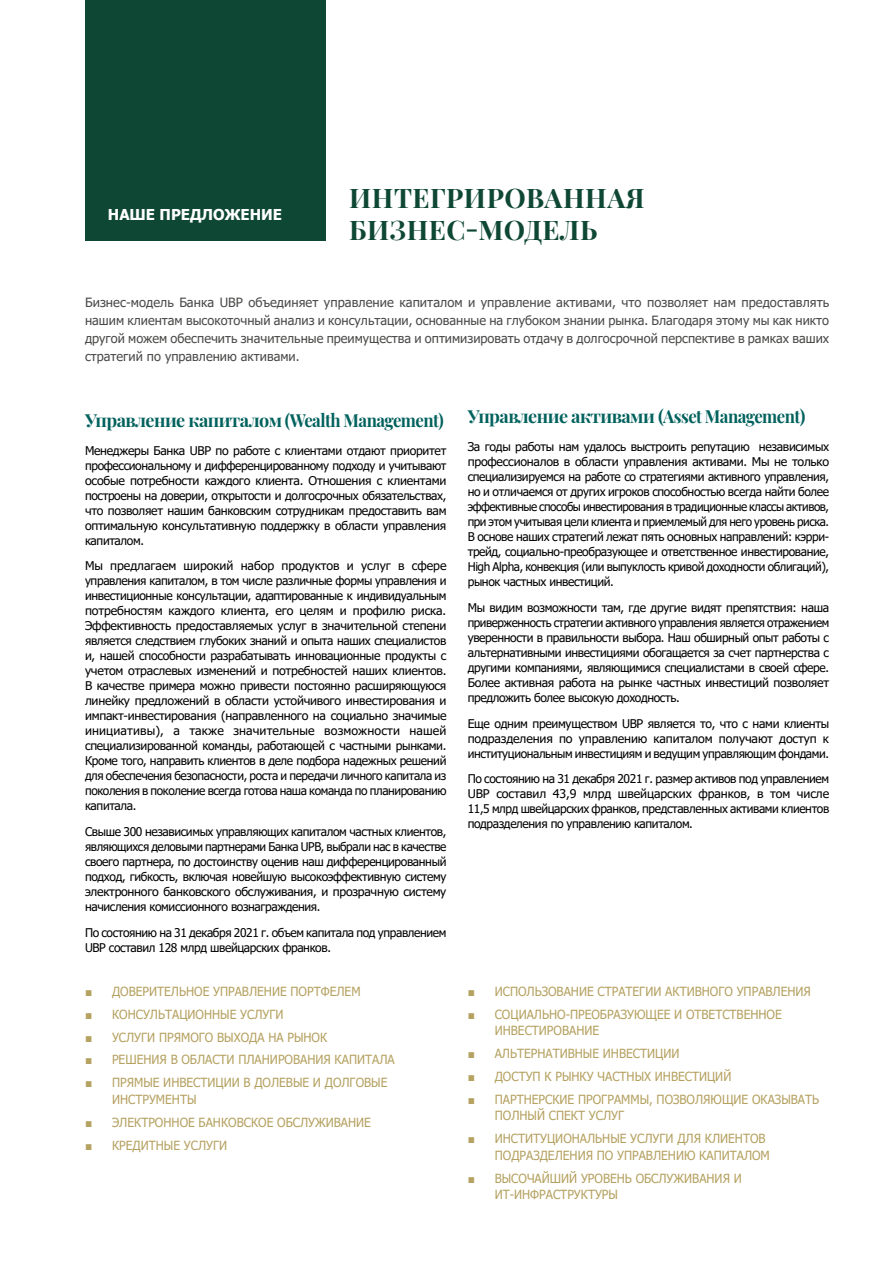
<style>
.page{position:relative;width:893px;height:1263px;background:#fff}
.page>*{position:absolute;margin:0;border:0;box-sizing:border-box;transform-origin:0 0}
.titre_niv_01{font:700 27px/32.4px "Playfair Display";letter-spacing:.02em;color:#0f4735}
.titre_niv_02_bleu_ca{font:700 18px "Playfair Display";letter-spacing:-.03em;color:#00615d}
.titre_section{font:700 15px "Tahoma";color:#fff}
.chapau{font:12.75px/18px "Tahoma";color:#4a4a49;text-align:justify}
.t1{font:12.6px/16.5px "Tahoma";color:#b5a160;scale:.95 1}
.texte_standard{font:12px/15px "Tahoma";letter-spacing:-.03em;color:#000;text-align:justify}
.s1{font-family:"Arial"}
</style>
<div class="page">
<div style="left:85px;top:0;width:241px;height:241px;background:#0f4735"></div>
<p class="titre_section" style="left:108px;top:204px;width:176px">НАШЕ ПРЕДЛОЖЕНИЕ</p>
<p class="titre_niv_01" style="left:349px;top:179px;width:297px">ИНТЕГРИРОВАННАЯ<br>БИЗНЕС-МОДЕЛЬ</p>
<p class="chapau" style="left:85px;top:294px;width:746px">Бизнес-модель Банка UBP объединяет управление капиталом и управление активами, что позволяет нам предоставлять нашим клиентам высокоточный анализ и консультации, основанные на глубоком знании рынка. Благодаря этому мы как никто другой можем обеспечить значительные преимущества и оптимизировать отдачу в долгосрочной перспективе в рамках ваших стратегий по управлению активами.</p>
<p class="titre_niv_02_bleu_ca" style="left:85px;top:406px;width:360px">Управление капиталом (Wealth Management)</p>
<p class="texte_standard" style="left:85px;top:443px;width:363px">Менеджеры Банка UBP по работе с клиентами отдают приоритет профессиональному и дифференцированному подходу и учитывают особые потребности каждого клиента. Отношения с клиентами построены на доверии, открытости и долгосрочных обязательствах, что позволяет нашим банковским сотрудникам предоставить вам оптимальную консультативную поддержку в области управления капиталом.</p>
<p class="texte_standard" style="left:85px;top:559px;width:363px">Мы предлагаем широкий набор продуктов и услуг в сфере управления капиталом, в том числе различные формы управления и инвестиционные консультации, адаптированные к индивидуальным потребностям каждого клиента, его целям и профилю риска.<br>Эффективность предоставляемых услуг в значительной степени является следствием глубоких знаний и опыта наших специалистов и, нашей способности разрабатывать инновационные продукты с учетом отраслевых изменений и потребностей наших клиентов.<br>В качестве примера можно привести постоянно расширяющуюся линейку предложений в области устойчивого инвестирования и импакт-инвестирования (направленного на социально значимые инициативы), а также значительные возможности нашей специализированной команды, работающей с частными рынками.<br>Кроме того, направить клиентов в деле подбора надежных решений для обеспечения безопасности, роста и передачи личного капитала из поколения в поколение всегда готова наша команда по планированию капитала.</p>
<p class="texte_standard" style="left:85px;top:825px;width:363px">Свыше 300 независимых управляющих капиталом частных клиентов, являющихся деловыми партнерами Банка UPB, выбрали нас в качестве своего партнера, по достоинству оценив наш дифференцированный подход, гибкость, включая новейшую высокоэффективную систему электронного банковского обслуживания, и прозрачную систему начисления комиссионного вознаграждения.</p>
<p class="texte_standard" style="left:85px;top:925px;width:363px">По состоянию на 31 декабря 2021 г. объем капитала под управлением<br>UBP составил 128 млрд швейцарских франков.</p>
<p class="t1" style="left:85px;top:984px;width:292px"><span class="s1">■</span> ДОВЕРИТЕЛЬНОЕ УПРАВЛЕНИЕ ПОРТФЕЛЕМ</p>
<p class="t1" style="left:85px;top:1006px;width:210px"><span class="s1">■</span> КОНСУЛЬТАЦИОННЫЕ УСЛУГИ</p>
<p class="t1" style="left:85px;top:1029px;width:257px"><span class="s1">■</span> УСЛУГИ ПРЯМОГО ВЫХОДА НА РЫНОК</p>
<p class="t1" style="left:85px;top:1052px;width:327px"><span class="s1">■</span> РЕШЕНИЯ В ОБЛАСТИ ПЛАНИРОВАНИЯ КАПИТАЛА</p>
<p class="t1" style="left:112px;top:1075px;width:291px;text-indent:-27px"><span class="s1">■</span> ПРЯМЫЕ ИНВЕСТИЦИИ В ДОЛЕВЫЕ И ДОЛГОВЫЕ<br>ИНСТРУМЕНТЫ</p>
<p class="t1" style="left:85px;top:1114px;width:302px"><span class="s1">■</span> ЭЛЕКТРОННОЕ БАНКОВСКОЕ ОБСЛУЖИВАНИЕ</p>
<p class="t1" style="left:85px;top:1137px;width:151px"><span class="s1">■</span> КРЕДИТНЫЕ УСЛУГИ</p>
<p class="titre_niv_02_bleu_ca" style="left:468px;top:402px;width:339px">Управление активами (Asset Management)</p>
<p class="texte_standard" style="left:468px;top:440px;width:363px">За годы работы нам удалось выстроить репутацию независимых профессионалов в области управления активами. Мы не только специализируемся на работе со стратегиями активного управления, но и отличаемся от других игроков способностью всегда найти более эффективные способы инвестирования в традиционные классы активов, при этом учитывая цели клиента и приемлемый для него уровень риска.<br>В основе наших стратегий лежат пять основных направлений: кэрри&shy;трейд, социально-преобразующее и ответственное инвестирование, High Alpha, конвекция (или выпуклость кривой доходности облигаций), рынок частных инвестиций.</p>
<p class="texte_standard" style="left:468px;top:601px;width:363px">Мы видим возможности там, где другие видят препятствия: наша приверженность стратегии активного управления является отражением уверенности в правильности выбора. Наш обширный опыт работы с альтернативными инвестициями обогащается за счет партнерства с другими компаниями, являющимися специалистами в своей сфере.<br>Более активная работа на рынке частных инвестиций позволяет предложить более высокую доходность.</p>
<p class="texte_standard" style="left:468px;top:716px;width:363px">Еще одним преимуществом UBP является то, что с нами клиенты подразделения по управлению капиталом получают доступ к институциональным инвестициям и ведущим управляющим фондами.</p>
<p class="texte_standard" style="left:468px;top:772px;width:363px">По состоянию на 31 декабря 2021 г. размер активов под управлением UBP составил 43,9 млрд швейцарских франков, в том числе 11,5 млрд швейцарских франков, представленных активами клиентов подразделения по управлению капиталом.</p>
<p class="t1" style="left:468px;top:984px;width:363px"><span class="s1">■</span> ИСПОЛЬЗОВАНИЕ СТРАТЕГИИ АКТИВНОГО УПРАВЛЕНИЯ</p>
<p class="t1" style="left:495px;top:1006px;width:304px;text-indent:-27px"><span class="s1">■</span> СОЦИАЛЬНО-ПРЕОБРАЗУЮЩЕЕ И ОТВЕТСТВЕННОЕ<br>ИНВЕСТИРОВАНИЕ</p>
<p class="t1" style="left:468px;top:1046px;width:224px"><span class="s1">■</span> АЛЬТЕРНАТИВНЫЕ ИНВЕСТИЦИИ</p>
<p class="t1" style="left:468px;top:1069px;width:279px"><span class="s1">■</span> ДОСТУП К РЫНКУ ЧАСТНЫХ ИНВЕСТИЦИЙ</p>
<p class="t1" style="left:495px;top:1092px;width:343px;text-indent:-27px"><span class="s1">■</span> ПАРТНЕРСКИЕ ПРОГРАММЫ, ПОЗВОЛЯЮЩИЕ ОКАЗЫВАТЬ<br>ПОЛНЫЙ СПЕКТ УСЛУГ</p>
<p class="t1" style="left:495px;top:1131px;width:291px;text-indent:-27px"><span class="s1">■</span> ИНСТИТУЦИОНАЛЬНЫЕ УСЛУГИ ДЛЯ КЛИЕНТОВ<br>ПОДРАЗДЕЛЕНИЯ ПО УПРАВЛЕНИЮ КАПИТАЛОМ</p>
<p class="t1" style="left:495px;top:1170px;width:262px;text-indent:-27px"><span class="s1">■</span> ВЫСОЧАЙШИЙ УРОВЕНЬ ОБСЛУЖИВАНИЯ И<br>ИТ-ИНФРАСТРУКТУРЫ</p>
</div>
